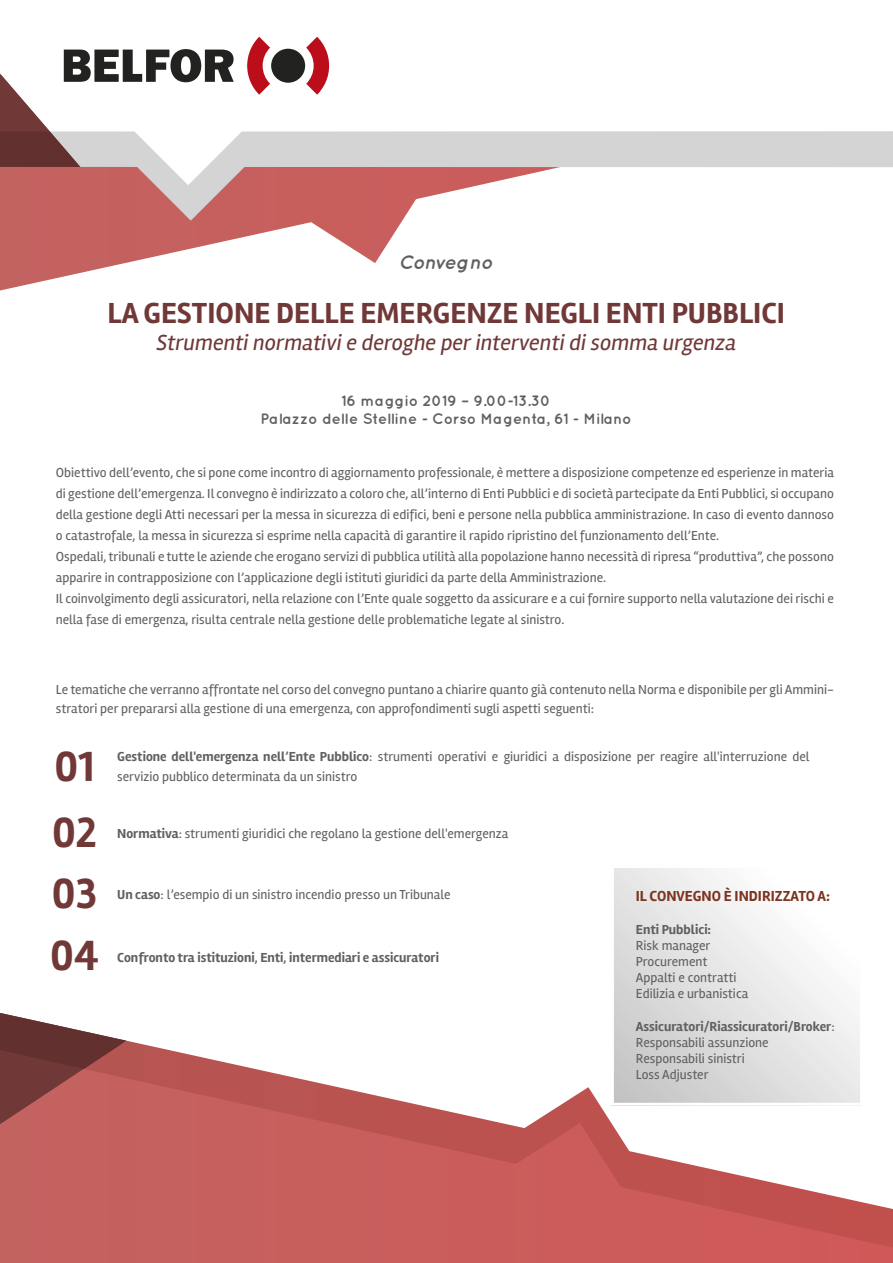
<style>
.page{position:relative;width:893px;height:1263px;background:#fff}
.page>*{position:absolute;margin:0;border:0;box-sizing:border-box;transform-origin:0 0}
.t1{font:700 43.65px "Rambla";color:#703836}
.t2{font:700 30px "Rambla";color:#703836}
.t3{font:italic 22.5px "Rambla";color:#703836}
.t4{font:italic 700 19.5px "Quicksand";letter-spacing:-.01em;color:#60615f}
.t5{font:700 15px/18px "Quicksand";color:#60615f;text-align:center}
.t6{font:700 15px "Rambla";color:#7b341f}
.t7{font:13.5px/21px "Rambla";color:#60615f}
.t8{font:700 13.5px "Rambla";color:#60615f}
.s1{font-weight:700}
</style>
<div class="page">
<svg style="left:0;top:221px;width:402px;height:69px"></svg>
<svg style="left:126px;top:1041px;width:129px;height:28px"></svg>
<svg style="left:0;top:185px;width:479px;height:36px;background:#cd7b79"></svg>
<svg style="left:0;top:36px;width:893px;height:149px"></svg>
<svg style="left:0;top:49px;width:234px;height:118px"></svg>
<div style="left:271px;top:49px;width:34px;height:34px;background:#222221;border-radius:50%"></div>
<svg style="left:247px;top:37px;width:23px;height:58px"></svg>
<svg style="left:306px;top:37px;width:23px;height:58px"></svg>
<svg style="left:0;top:1069px;width:893px;height:194px"></svg>
<svg style="left:0;top:1013px;width:126px;height:126px;background:#9f5d5b"></svg>
<svg style="left:609px;top:868px;width:255px;height:237px"></svg>
<h3 class="t4" style="left:399px;top:250px;width:96px">Convegno</h3>
<h2 class="t2" style="left:107px;top:295px;width:679px">LA GESTIONE DELLE EMERGENZE NEGLI ENTI PUBBLICI</h2>
<h3 class="t3" style="left:157px;top:329px;width:581px">Strumenti normativi e deroghe per interventi di somma urgenza</h3>
<p class="t5" style="left:261px;top:391px;width:373px">16 maggio 2019 – 9.00-13.30<br>Palazzo delle Stelline - Corso Magenta, 61 - Milano</p>
<p class="t7" style="left:56px;top:462px;width:780px">Obiettivo dell’evento, che si pone come incontro di aggiornamento professionale, è mettere a disposizione competenze ed esperienze in materia di gestione dell’emergenza. Il convegno è indirizzato a coloro che, all’interno di Enti Pubblici e di società partecipate da Enti Pubblici, si occupano della gestione degli Atti necessari per la messa in sicurezza di edifici, beni e persone nella pubblica amministrazione. In caso di evento dannoso o catastrofale, la messa in sicurezza si esprime nella capacità di garantire il rapido ripristino del funzionamento dell’Ente.<br>Ospedali, tribunali e tutte le aziende che erogano servizi di pubblica utilità alla popolazione hanno necessità di ripresa “produttiva”, che possono apparire in contrapposizione con l’applicazione degli istituti giuridici da parte della Amministrazione.<br>Il coinvolgimento degli assicuratori, nella relazione con l’Ente quale soggetto da assicurare e a cui fornire supporto nella valutazione dei rischi e nella fase di emergenza, risulta centrale nella gestione delle problematiche legate al sinistro.</p>
<p class="t7" style="left:56px;top:680px;width:780px;line-height:19.5px">Le tematiche che verranno affrontate nel corso del convegno puntano a chiarire quanto già contenuto nella Norma e disponibile per gli Ammini&shy;stratori per prepararsi alla gestione di una emergenza, con approfondimenti sugli aspetti seguenti:</p>
<p class="t7" style="left:117px;top:746px;width:694px"><span class="s1">Gestione dell'emergenza nell’Ente Pubblico</span>: strumenti operativi e giuridici a disposizione per reagire all'interruzione del</p>
<h1 class="t1" style="left:54px;top:740px;width:42px">01</h1>
<p class="t7" style="left:117px;top:766px;width:241px">servizio pubblico determinata da un sinistro</p>
<h1 class="t1" style="left:52px;top:807px;width:46px">02</h1>
<p class="t7" style="left:117px;top:823px;width:393px"><span class="s1">Normativa</span>: strumenti giuridici che regolano la gestione dell'emergenza</p>
<h1 class="t1" style="left:52px;top:867px;width:47px">03</h1>
<p class="t7" style="left:117px;top:884px;width:335px"><span class="s1">Un caso</span>: l’esempio di un sinistro incendio presso un Tribunale</p>
<h1 class="t1" style="left:50px;top:930px;width:50px">04</h1>
<p class="t8" style="left:117px;top:949px;width:323px">Confronto tra istituzioni, Enti, intermediari e assicuratori</p>
<p class="t6" style="left:636px;top:887px;width:196px">IL CONVEGNO È INDIRIZZATO A:</p>
<p class="t8" style="left:636px;top:921px;width:77px">Enti Pubblici:</p>
<p class="t7" style="left:636px;top:937px;width:114px;line-height:16.2px">Risk manager<br>Procurement<br>Appalti e contratti<br>Edilizia e urbanistica</p>
<p class="t7" style="left:636px;top:1018px;width:200px;line-height:16.2px"><span class="s1">Assicuratori/Riassicuratori/Broker</span>:<br>Responsabili assunzione<br>Responsabili sinistri<br>Loss Adjuster</p>
</div>
